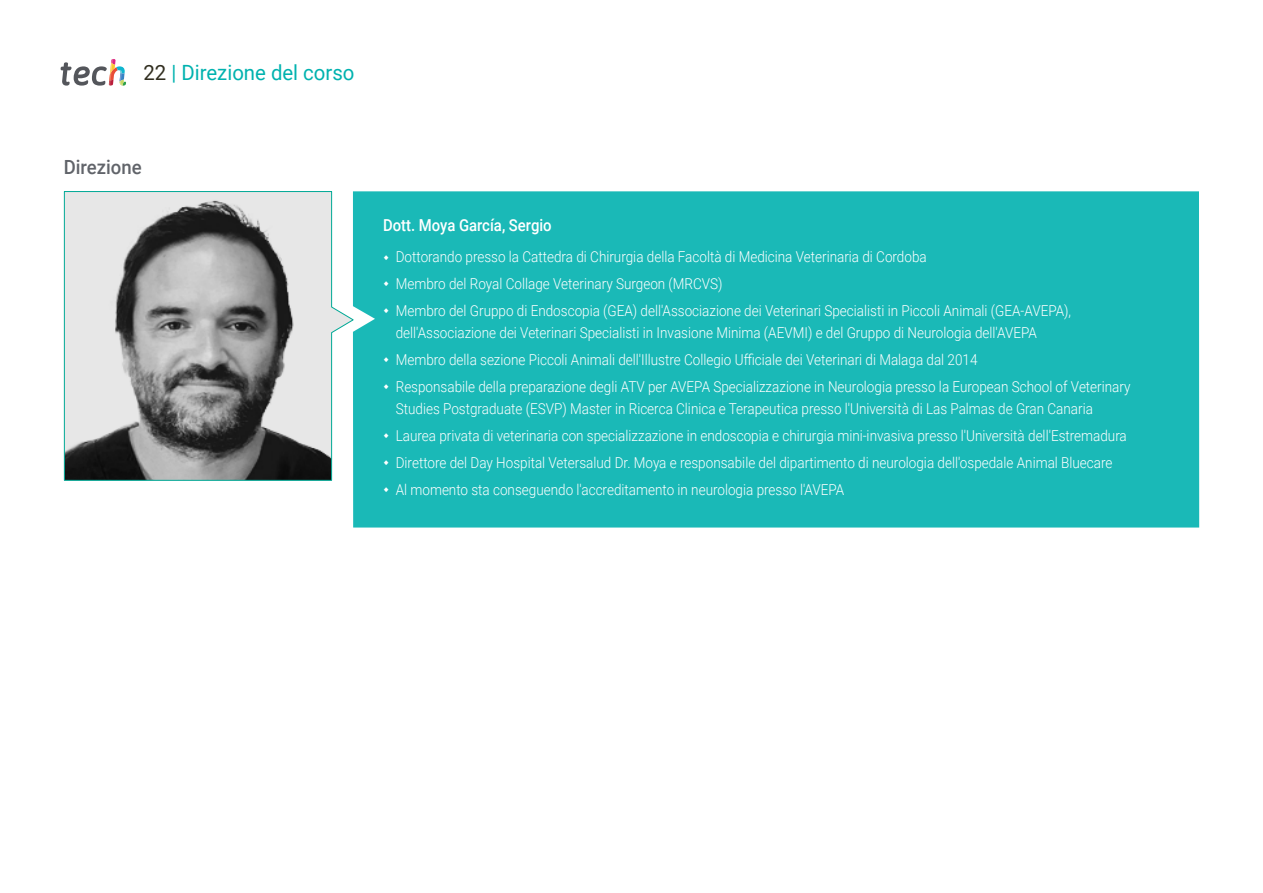
<style>
.page{position:relative;width:1263px;height:893px;background:#fff}
.page>*{position:absolute;margin:0;border:0;box-sizing:border-box;transform-origin:0 0}
.t1{font:21px "Roboto";color:#00b2af}
.t2{font:500 19.5px "Roboto";color:#61646a;scale:.95 1}
.t3{font:500 16.5px "Roboto";color:#fff;scale:.9 1}
.t4{font:300 15px/26.7px "Roboto";color:#fff;scale:.9 1}
.s1{color:#312e20}
</style>
<div class="page">
<div style="left:353px;top:191px;width:846px;height:337px;background:#1ab9b7"></div>
<svg style="left:64px;top:191px;width:290px;height:290px;background:#a3a6a6"></svg>
<svg style="left:61px;top:59px;width:65px;height:27px"></svg>
<svg style="left:384px;top:255px;width:4px;height:5px"></svg>
<svg style="left:384px;top:281px;width:4px;height:5px"></svg>
<svg style="left:384px;top:308px;width:4px;height:5px"></svg>
<svg style="left:384px;top:357px;width:4px;height:5px"></svg>
<svg style="left:384px;top:384px;width:4px;height:5px"></svg>
<svg style="left:384px;top:433px;width:4px;height:5px"></svg>
<svg style="left:384px;top:460px;width:4px;height:5px"></svg>
<svg style="left:384px;top:487px;width:4px;height:5px"></svg>
<h1 class="t1" style="left:144px;top:57px;width:213px"><span class="s1">22</span> | Direzione del corso</h1>
<h2 class="t2" style="left:64px;top:153px;width:84px">Direzione</h2>
<p class="t3" style="left:383px;top:213px;width:189px">Dott. Moya García, Sergio</p>
<p class="t4" style="left:396px;top:243px;width:752px">Dottorando presso la Cattedra di Chirurgia della Facoltà di Medicina Veterinaria di Cordoba<br>Membro del Royal Collage Veterinary Surgeon (MRCVS)<br>Membro del Gruppo di Endoscopia (GEA) dell'Associazione dei Veterinari Specialisti in Piccoli Animali (GEA-AVEPA),</p>
<p class="t4" style="left:396px;top:319px;width:818px">dell'Associazione dei Veterinari Specialisti in Invasione Minima (AEVMI) e del Gruppo di Neurologia dell'AVEPA<br>Membro della sezione Piccoli Animali dell'Illustre Collegio Ufficiale dei Veterinari di Malaga dal 2014<br>Responsabile della preparazione degli ATV per AVEPA Specializzazione in Neurologia presso la European School of Veterinary</p>
<p class="t4" style="left:396px;top:395px;width:814px">Studies Postgraduate (ESVP) Master in Ricerca Clinica e Terapeutica presso l'Università di Las Palmas de Gran Canaria Laurea privata di veterinaria con specializzazione in endoscopia e chirurgia mini-invasiva presso l'Università dell'Estremadura Direttore del Day Hospital Vetersalud Dr. Moya e responsabile del dipartimento di neurologia dell'ospedale Animal Bluecare Al momento sta conseguendo l'accreditamento in neurologia presso l'AVEPA</p>
</div>
